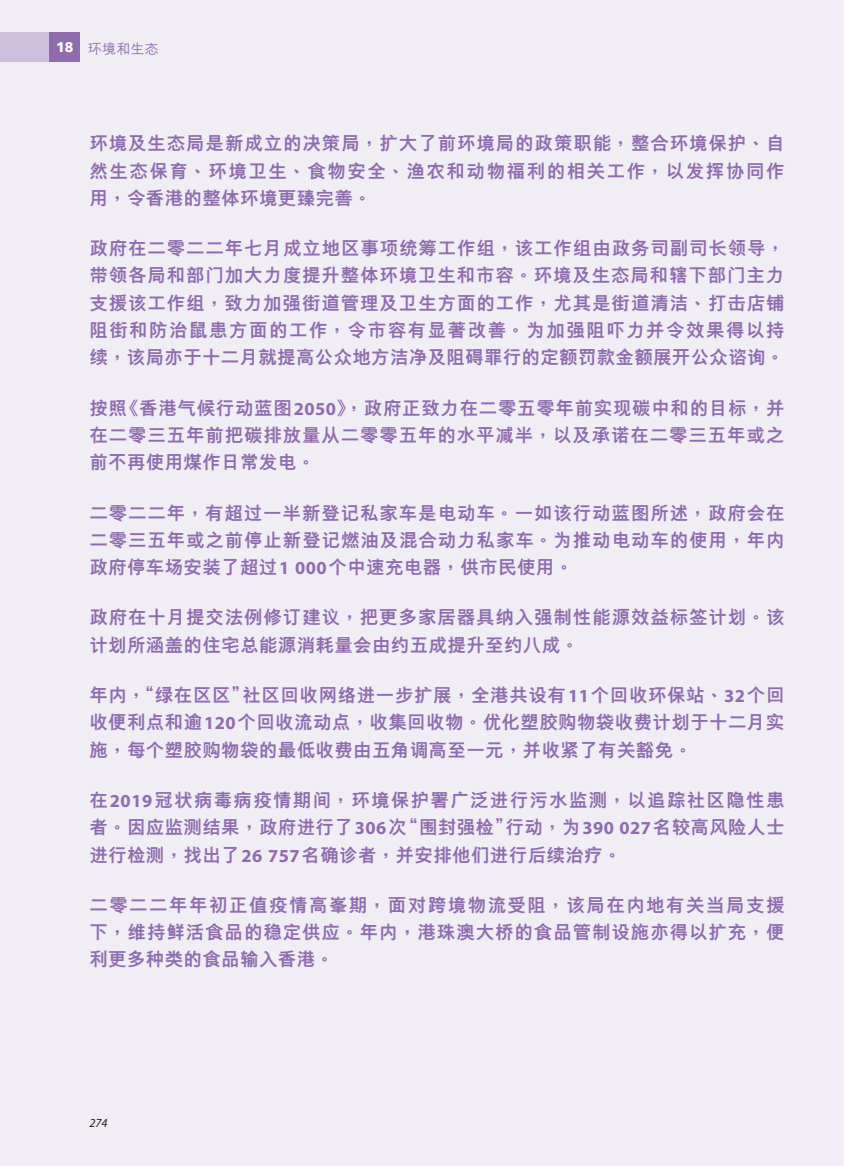
<style>
.page{position:relative;width:844px;height:1166px;background:#fff}
.page>*{position:absolute;margin:0;border:0;box-sizing:border-box;transform-origin:0 0}
.t1{font:800 18.38px/27.1px "M Hei HKS";letter-spacing:.025em;color:#8f6cae;text-align:justify}
.t2{font:800 18.38px/27.1px "M Hei HKS";letter-spacing:.055em;color:#8f6cae}
.t3{font:500 14px "M Hei HKS";letter-spacing:.015em;color:#8f6cae}
.t4{font:italic 12.25px "Myriad Pro";color:#231f20}
.s1{font-family:"Frutiger LT Std";font-weight:900;color:#fff}
.s2{font-family:"Myriad Pro";font-weight:700}
</style>
<div class="page">
<div style="left:0;top:0;width:843px;height:1166px;background:#f0edf5"></div>
<div style="left:0;top:33px;width:50px;height:29px;background:#cebfdc"></div>
<div style="left:50px;top:33px;width:30px;height:29px;background:#8f6cae"></div>
<p class="t3" style="left:56px;top:39px;width:104px"><span class="s1">18</span> 環境和生態</p>
<p class="t1" style="left:89px;top:130px;width:696px">環境及生態局是新成立的決策局，擴大了前環境局的政策職能，整合環境保護、自然生態保育、環境衞生、食物安全、漁農和動物福利的相關工作，以發揮協同作用，令香港的整體環境更臻完善。</p>
<p class="t1" style="left:89px;top:235px;width:696px">政府在二零二二年七月成立地區事項統籌工作組，該工作組由政務司副司長領導，帶領各局和部門加大力度提升整體環境衞生和市容。環境及生態局和轄下部門主力支援該工作組，致力加強街道管理及衞生方面的工作，尤其是街道清潔、打擊店鋪阻街和防治鼠患方面的工作，令市容有顯著改善。為加強阻嚇力並令效果得以持續，該局亦於十二月就提高公眾地方潔淨及阻礙罪行的定額罰款金額展開公眾諮詢。</p>
<p class="t1" style="left:89px;top:394px;width:696px">按照《香港氣候行動藍圖<span class="s2">2050</span>》，政府正致力在二零五零年前實現碳中和的目標，並在二零三五年前把碳排放量從二零零五年的水平減半，以及承諾在二零三五年或之前不再使用煤作日常發電。</p>
<p class="t1" style="left:89px;top:499px;width:696px">二零二二年，有超過一半新登記私家車是電動車。一如該行動藍圖所述，政府會在二零三五年或之前停止新登記燃油及混合動力私家車。為推動電動車的使用，年內政府停車場安裝了超過<span class="s2">1 000</span>個中速充電器，供市民使用。</p>
<p class="t2" style="left:89px;top:604px;width:696px">政府在十月提交法例修訂建議，把更多家居器具納入強制性能源效益標籤計劃。該計劃所涵蓋的住宅總能源消耗量會由約五成提升至約八成。</p>
<p class="t1" style="left:89px;top:682px;width:696px">年內，“綠在區區”社區回收網絡進一步擴展，全港共設有<span class="s2">11</span>個回收環保站、<span class="s2">32</span>個回收便利點和逾<span class="s2">120</span>個回收流動點，收集回收物。優化塑膠購物袋收費計劃於十二月實施，每個塑膠購物袋的最低收費由五角調高至一元，並收緊了有關豁免。</p>
<p class="t1" style="left:89px;top:786px;width:696px">在<span class="s2">2019</span>冠狀病毒病疫情期間，環境保護署廣泛進行污水監測，以追蹤社區隱性患者。因應監測結果，政府進行了<span class="s2">306</span>次“圍封強檢”行動，為<span class="s2">390 027</span>名較高風險人士進行檢測，找出了<span class="s2">26 757</span>名確診者，並安排他們進行後續治療。</p>
<p class="t1" style="left:89px;top:891px;width:696px">二零二二年年初正值疫情高峯期，面對跨境物流受阻，該局在內地有關當局支援下，維持鮮活食品的穩定供應。年內，港珠澳大橋的食品管制設施亦得以擴充，便利更多種類的食品輸入香港。</p>
<p class="t4" style="left:89px;top:1116px;width:20px">274</p>
</div>
